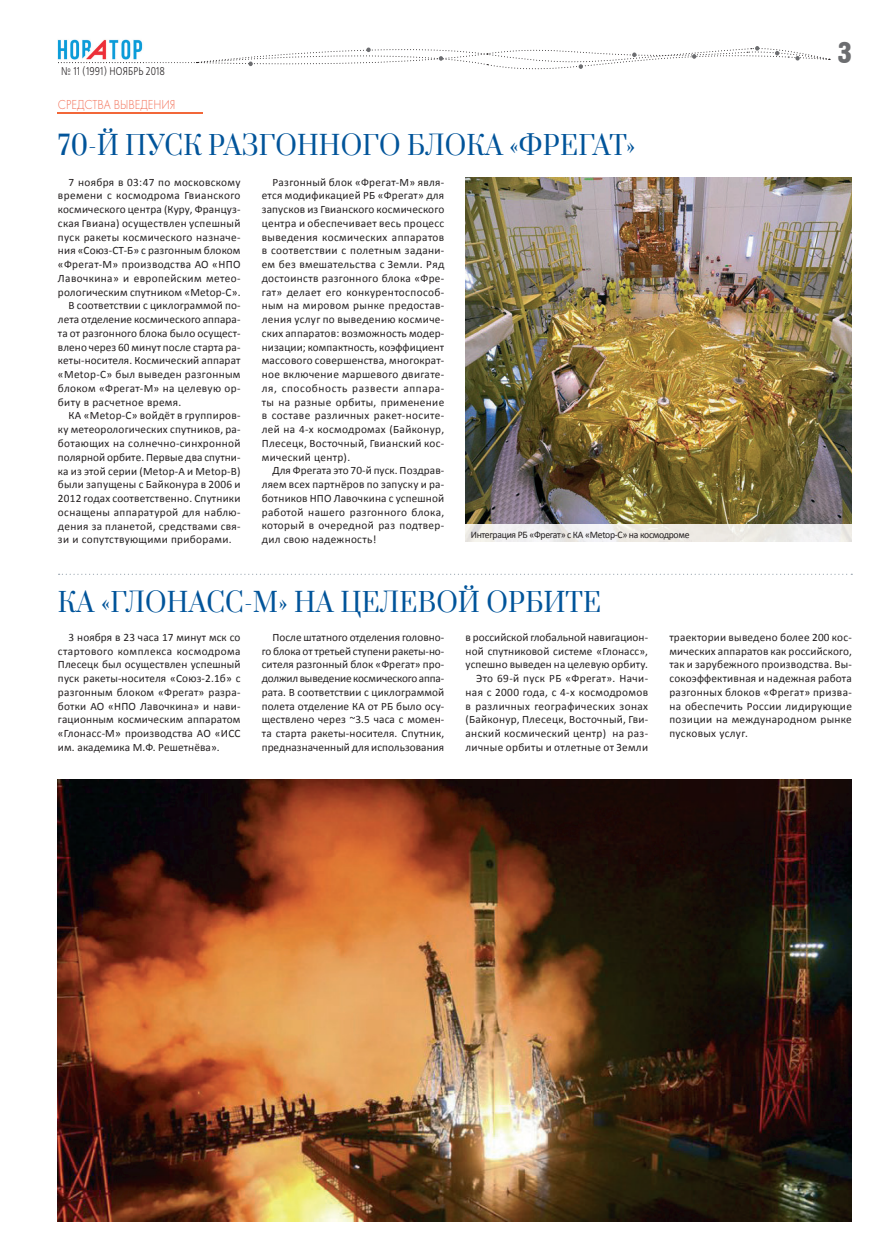
<style>
.page{position:relative;width:891px;height:1258px;background:#fff}
.page>*{position:absolute;margin:0;border:0;box-sizing:border-box;transform-origin:0 0}
.t1{font:30.12px "Hermes CTT";color:#6c6d70;scale:1.05 1}
.t2{font:26.25px "Prata";letter-spacing:.01em;color:#01549a;scale:.95 1}
.t3{font:13.5px "Futura Light C";color:#f37259;scale:.89 1}
.t4{font:11.25px/13.8px "Calibri";letter-spacing:.02em;color:#231f20;text-align:justify}
.t5{font:11.25px "Free Set C";letter-spacing:.01em;color:#231f20;scale:.8 1}
.t6{font:10px "Calibri";letter-spacing:-.03em;color:#231f20}
</style>
<div class="page">
<img style="left:57px;top:39px;width:84px;height:20px">
<svg style="left:58px;top:41px;width:772px;height:29px"></svg>
<img style="left:465px;top:177px;width:387px;height:347px">
<img style="left:58px;top:779px;width:794px;height:442px">
<img style="left:58px;top:112px;width:145px;height:1px">
<svg style="left:59px;top:573px;width:793px;height:2px"></svg>
<svg style="left:465px;top:524px;width:387px;height:18px"></svg>
<p class="t5" style="left:61px;top:65px;width:131px">№ 11 (1991) НОЯБРЬ 2018</p>
<p class="t3" style="left:58px;top:97px;width:133px">CРЕДСТВА ВЫВЕДЕНИЯ</p>
<h2 class="t2" style="left:58px;top:124px;width:609px">70-Й ПУСК РАЗГОННОГО БЛОКА «ФРЕГАТ»</h2>
<p class="t4" style="left:69px;top:175px;width:173px">7 ноября в 03:47 по московскому</p>
<p class="t4" style="left:58px;top:189px;width:184px">времени с космодрома Гвианского</p>
<p class="t4" style="left:58px;top:202px;width:184px">космического центра (Куру, Француз-</p>
<p class="t4" style="left:58px;top:216px;width:184px">ская Гвиана) осуществлен успешный</p>
<p class="t4" style="left:58px;top:230px;width:184px">пуск ракеты космического назначе-</p>
<p class="t4" style="left:58px;top:244px;width:184px">ния «Союз-СТ-Б» с разгонным блоком</p>
<p class="t4" style="left:58px;top:257px;width:184px">«Фрегат-М» производства АО «НПО</p>
<p class="t4" style="left:58px;top:271px;width:184px">Лавочкина» и европейским метео-</p>
<p class="t4" style="left:58px;top:285px;width:184px">рологическим спутником «Metop-C».</p>
<p class="t4" style="left:69px;top:299px;width:173px">В соответствии с циклограммой по-</p>
<p class="t4" style="left:58px;top:312px;width:184px">лета отделение космического аппара-</p>
<p class="t4" style="left:58px;top:326px;width:184px">та от разгонного блока было осущест-</p>
<p class="t4" style="left:58px;top:340px;width:184px">влено через 60 минут после старта ра-</p>
<p class="t4" style="left:58px;top:354px;width:184px">кеты-носителя. Космический аппарат</p>
<p class="t4" style="left:58px;top:367px;width:184px">«Metop-C» был выведен разгонным</p>
<p class="t4" style="left:58px;top:381px;width:184px">блоком «Фрегат-М» на целевую ор-</p>
<p class="t4" style="left:58px;top:395px;width:125px">биту в расчетное время.</p>
<p class="t4" style="left:69px;top:409px;width:173px">КА «Metop-C» войдёт в группиров-</p>
<p class="t4" style="left:58px;top:422px;width:184px">ку метеорологических спутников, ра-</p>
<p class="t4" style="left:58px;top:436px;width:184px">ботающих на солнечно-синхронной</p>
<p class="t4" style="left:58px;top:450px;width:184px">полярной орбите. Первые два спутни-</p>
<p class="t4" style="left:58px;top:464px;width:184px">ка из этой серии (Metop-A и Metop-B)</p>
<p class="t4" style="left:58px;top:477px;width:184px">были запущены с Байконура в 2006 и</p>
<p class="t4" style="left:58px;top:491px;width:184px">2012 годах соответственно. Спутники</p>
<p class="t4" style="left:58px;top:505px;width:184px">оснащены аппаратурой для наблю-</p>
<p class="t4" style="left:58px;top:519px;width:184px">дения за планетой, средствами свя-</p>
<p class="t4" style="left:58px;top:532px;width:175px">зи и сопутствующими приборами.</p>
<p class="t4" style="left:262px;top:175px;width:184px;text-indent:11px">Разгонный блок «Фрегат-М» явля&shy;ется модификацией РБ «Фрегат» для запусков из Гвианского космического центра и обеспечивает весь процесс выведения космических аппаратов в соответствии с полетным задани&shy;ем без вмешательства с Земли. Ряд достоинств разгонного блока «Фре&shy;гат» делает его конкурентоспособ&shy;ным на мировом рынке предостав&shy;ления услуг по выведению космиче&shy;ских аппаратов: возможность модер&shy;низации; компактность, коэффициент массового совершенства, многократ&shy;ное включение маршевого двигате&shy;ля, способность развести аппара&shy;ты на разные орбиты, применение в составе различных ракет-носите&shy;лей на 4-х космодромах (Байконур, Плесецк, Восточный, Гвианский кос&shy;мический центр).</p>
<p class="t4" style="left:262px;top:464px;width:184px;text-indent:11px">Для Фрегата это 70-й пуск. Поздрав&shy;ляем всех партнёров по запуску и ра&shy;ботников НПО Лавочкина с успешной работой нашего разгонного блока, который в очередной раз подтвер&shy;дил свою надежность!</p>
<p class="t6" style="left:471px;top:528px;width:220px">Интеграция РБ «Фрегат» с КА «Metop-C» на космодроме</p>
<h2 class="t2" style="left:58px;top:580px;width:573px">КА «ГЛОНАСС-М» НА ЦЕЛЕВОЙ ОРБИТЕ</h2>
<h1 class="t1" style="left:837px;top:36px;width:15px">3</h1>
<p class="t4" style="left:58px;top:630px;width:184px;text-indent:11px">3 ноября в 23 часа 17 минут мск со стартового комплекса космодрома Плесецк был осуществлен успешный пуск ракеты-носителя «Союз-2.1б» с разгонным блоком «Фрегат» разра&shy;ботки АО «НПО Лавочкина» и нави&shy;гационным космическим аппаратом «Глонасс-М» производства АО «ИСС им. академика М.Ф. Решетнёва».</p>
<p class="t4" style="left:262px;top:630px;width:184px;text-indent:11px">После штатного отделения головно&shy;го блока от третьей ступени ракеты-но&shy;сителя разгонный блок «Фрегат» про&shy;должил выведение космического аппа&shy;рата. В соответствии с циклограммой полета отделение КА от РБ было осу&shy;ществлено через ~3.5 часа с момен&shy;та старта ракеты-носителя. Спутник, предназначенный для использования</p>
<p class="t4" style="left:465px;top:630px;width:184px;text-align:right">в российской глобальной навигацион&shy;ной спутниковой системе «Глонасс», успешно выведен на целевую орбиту.<br>Это 69-й пуск РБ «Фрегат». Начи&shy;ная с 2000 года, с 4-х космодромов в различных географических зонах (Байконур, Плесецк, Восточный, Гви&shy;анский космический центр) на раз&shy;личные орбиты и отлетные от Земли</p>
<p class="t4" style="left:669px;top:630px;width:184px">траектории выведено более 200 кос&shy;мических аппаратов как российского, так и зарубежного производства. Вы&shy;сокоэффективная и надежная работа разгонных блоков «Фрегат» призва&shy;на обеспечить России лидирующие позиции на международном рынке пусковых услуг.</p>
</div>
